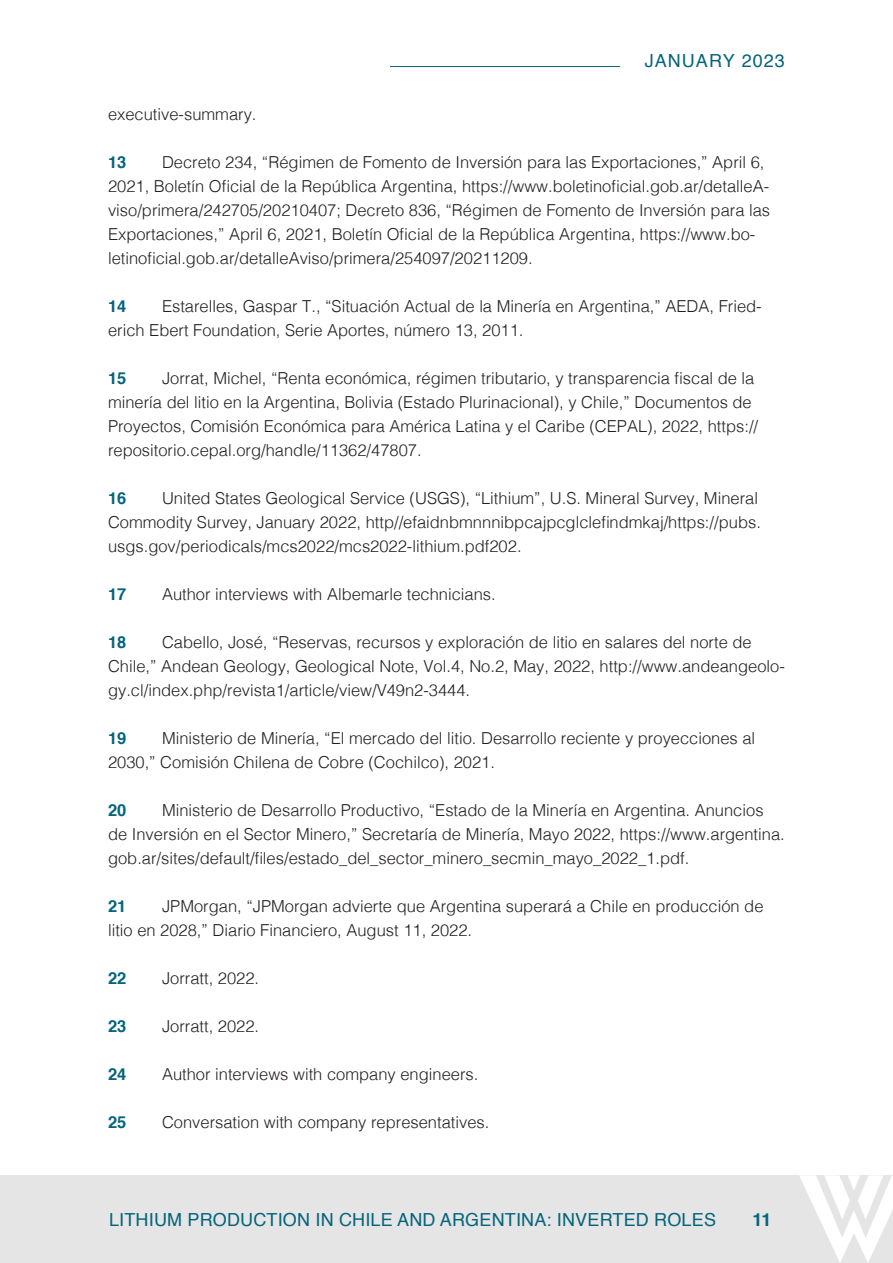
<style>
.page{position:relative;width:893px;height:1263px;background:#fff}
.page>*{position:absolute;margin:0;border:0;box-sizing:border-box;transform-origin:0 0}
.t1{font:18px "Helvetica";letter-spacing:.01em;color:#04647c}
.t2{font:18px "Helvetica";letter-spacing:.06em;color:#04647c}
.t3{font:700 18px "Helvetica";color:#04647c}
.t4{font:300 16.5px/24px "Helvetica";color:#231f20}
.t5{font:700 16.5px "Helvetica";color:#04647c}
</style>
<div class="page">
<div style="left:0;top:1176px;width:893px;height:87px;background:#e5e5e5"></div>
<img style="left:800px;top:1176px;width:93px;height:86px">
<hr style="left:390px;top:66px;width:230px;height:1px;background:#04647c">
<p class="t2" style="left:645px;top:47px;width:142px">JANUARY 2023</p>
<p class="t4" style="left:108px;top:101px;width:150px">executive-summary.</p>
<p class="t5" style="left:108px;top:149px;width:20px">13</p>
<p class="t4" style="left:108px;top:149px;width:664px;text-indent:54px">Decreto 234, “Régimen de Fomento de Inversión para las Exportaciones,” April 6, 2021, Boletín Oficial de la República Argentina, https://www.boletinoficial.gob.ar/detalleA&shy;viso/primera/242705/20210407; Decreto 836, “Régimen de Fomento de Inversión para las Exportaciones,” April 6, 2021, Boletín Oficial de la República Argentina, https://www.bo&shy;letinoficial.gob.ar/detalleAviso/primera/254097/20211209.</p>
<p class="t5" style="left:108px;top:293px;width:20px">14</p>
<p class="t4" style="left:108px;top:293px;width:655px;text-indent:54px">Estarelles, Gaspar T., “Situación Actual de la Minería en Argentina,” AEDA, Fried&shy;erich Ebert Foundation, Serie Aportes, número 13, 2011.</p>
<p class="t5" style="left:108px;top:365px;width:20px">15</p>
<p class="t4" style="left:108px;top:365px;width:652px;text-indent:54px">Jorrat, Michel, “Renta económica, régimen tributario, y transparencia fiscal de la minería del litio en la Argentina, Bolivia (Estado Plurinacional), y Chile,” Documentos de Proyectos, Comisión Económica para América Latina y el Caribe (CEPAL), 2022, https:// repositorio.cepal.org/handle/11362/47807.</p>
<p class="t5" style="left:108px;top:485px;width:20px">16</p>
<p class="t4" style="left:108px;top:485px;width:654px;text-indent:54px">United States Geological Service (USGS), “Lithium”, U.S. Mineral Survey, Mineral<br>Commodity Survey, January 2022, http//efaidnbmnnnibpcajpcglclefindmkaj/https://pubs. usgs.gov/periodicals/mcs2022/mcs2022-lithium.pdf202.</p>
<p class="t5" style="left:108px;top:581px;width:20px">17</p>
<p class="t4" style="left:162px;top:581px;width:335px">Author interviews with Albemarle technicians.</p>
<p class="t5" style="left:108px;top:629px;width:20px">18</p>
<p class="t4" style="left:108px;top:629px;width:678px;text-indent:54px">Cabello, José, “Reservas, recursos y exploración de litio en salares del norte de<br>Chile,” Andean Geology, Geological Note, Vol.4, No.2, May, 2022, http://www.andeangeolo&shy;gy.cl/index.php/revista1/article/view/V49n2-3444.</p>
<p class="t5" style="left:108px;top:725px;width:20px">19</p>
<p class="t4" style="left:108px;top:725px;width:649px;text-indent:54px">Ministerio de Minería, “El mercado del litio. Desarrollo reciente y proyecciones al<br>2030,” Comisión Chilena de Cobre (Cochilco), 2021.</p>
<p class="t5" style="left:108px;top:797px;width:20px">20</p>
<p class="t4" style="left:108px;top:797px;width:678px;text-indent:54px">Ministerio de Desarrollo Productivo, “Estado de la Minería en Argentina. Anuncios de Inversión en el Sector Minero,” Secretaría de Minería, Mayo 2022, https://www.argentina. gob.ar/sites/default/files/estado_del_sector_minero_secmin_mayo_2022_1.pdf.</p>
<p class="t5" style="left:108px;top:893px;width:20px">21</p>
<p class="t4" style="left:108px;top:893px;width:657px;text-indent:54px">JPMorgan, “JPMorgan advierte que Argentina superará a Chile en producción de litio en 2028,” Diario Financiero, August 11, 2022.</p>
<p class="t5" style="left:108px;top:965px;width:20px">22</p>
<p class="t4" style="left:162px;top:965px;width:99px">Jorratt, 2022.</p>
<p class="t5" style="left:108px;top:1013px;width:20px">23</p>
<p class="t4" style="left:162px;top:1013px;width:99px">Jorratt, 2022.</p>
<p class="t5" style="left:108px;top:1061px;width:20px">24</p>
<p class="t4" style="left:162px;top:1061px;width:318px">Author interviews with company engineers.</p>
<p class="t5" style="left:108px;top:1109px;width:20px">25</p>
<p class="t4" style="left:162px;top:1109px;width:329px">Conversation with company representatives.</p>
<p class="t1" style="left:109px;top:1206px;width:608px">LITHIUM PRODUCTION IN CHILE AND ARGENTINA: INVERTED ROLES</p>
<p class="t3" style="left:753px;top:1205px;width:21px">11</p>
</div>
